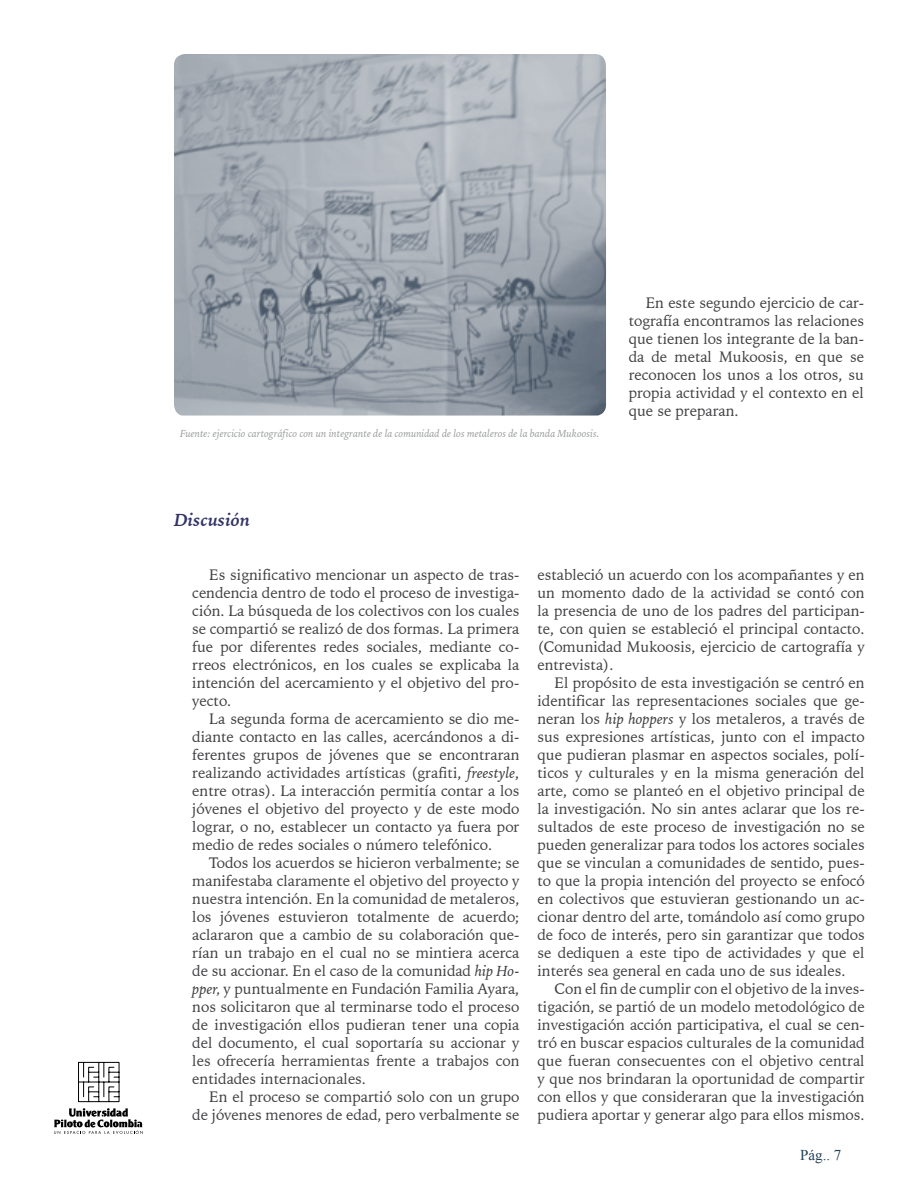
<style>
.page{position:relative;width:918px;height:1188px;background:#fff}
.page>*{position:absolute;margin:0;border:0;box-sizing:border-box;transform-origin:0 0}
.t1{font:italic 700 18px "Iowan Old Style BT";color:#336}
.t2{font:15px/18px "Iowan Old Style BT";color:#3e3d40;text-align:justify}
.t3{font:15px "Times New Roman";color:#244255}
.t4{font:italic 10.5px "Iowan Old Style BT";color:#9c9e9f}
.s1{font-style:italic}
</style>
<div class="page">
<svg style="left:78px;top:1061px;width:41px;height:42px"></svg>
<svg style="left:78px;top:1062px;width:42px;height:40px"></svg>
<svg style="left:54px;top:1108px;width:89px;height:26px"></svg>
<img style="left:174px;top:54px;width:432px;height:362px">
<p class="t4" style="left:180px;top:427px;width:421px">Fuente: ejercicio cartográfico con un integrante de la comunidad de los metaleros de la banda Mukoosis.</p>
<p class="t1" style="left:174px;top:509px;width:77px">Discusión</p>
<p class="t2" style="left:629px;top:294px;width:237px;text-indent:17px">En este segundo ejercicio de car&shy;tografía encontramos las relaciones que tienen los integrante de la ban&shy;da de metal Mukoosis, en que se reconocen los unos a los otros, su propia actividad y el contexto en el que se preparan.</p>
<p class="t2" style="left:192px;top:565px;width:329px;text-indent:17px">Es significativo mencionar un aspecto de tras&shy;cendencia dentro de todo el proceso de investiga&shy;ción. La búsqueda de los colectivos con los cuales se compartió se realizó de dos formas. La primera fue por diferentes redes sociales, mediante co&shy;rreos electrónicos, en los cuales se explicaba la intención del acercamiento y el objetivo del pro&shy;yecto.</p>
<p class="t2" style="left:192px;top:709px;width:329px;text-indent:17px">La segunda forma de acercamiento se dio me&shy;diante contacto en las calles, acercándonos a di&shy;ferentes grupos de jóvenes que se encontraran realizando actividades artísticas (grafiti, <span class="s1">freestyle</span>, entre otras). La interacción permitía contar a los jóvenes el objetivo del proyecto y de este modo lograr, o no, establecer un contacto ya fuera por medio de redes sociales o número telefónico.</p>
<p class="t2" style="left:192px;top:853px;width:329px;text-indent:17px">Todos los acuerdos se hicieron verbalmente; se manifestaba claramente el objetivo del proyecto y nuestra intención. En la comunidad de metaleros, los jóvenes estuvieron totalmente de acuerdo; aclararon que a cambio de su colaboración que&shy;rían un trabajo en el cual no se mintiera acerca de su accionar. En el caso de la comunidad <span class="s1">hip Ho&shy;pper,</span> y puntualmente en Fundación Familia Ayara, nos solicitaron que al terminarse todo el proceso de investigación ellos pudieran tener una copia del documento, el cual soportaría su accionar y les ofrecería herramientas frente a trabajos con entidades internacionales.</p>
<p class="t2" style="left:192px;top:1087px;width:329px;text-align:right">En el proceso se compartió solo con un grupo de jóvenes menores de edad, pero verbalmente se</p>
<p class="t2" style="left:537px;top:565px;width:329px">estableció un acuerdo con los acompañantes y en un momento dado de la actividad se contó con la presencia de uno de los padres del participan&shy;te, con quien se estableció el principal contacto. (Comunidad Mukoosis, ejercicio de cartografía y entrevista).</p>
<p class="t2" style="left:537px;top:673px;width:329px;text-indent:17px">El propósito de esta investigación se centró en identificar las representaciones sociales que ge&shy;neran los <span class="s1">hip hoppers</span> y los metaleros, a través de sus expresiones artísticas, junto con el impacto que pudieran plasmar en aspectos sociales, polí&shy;ticos y culturales y en la misma generación del arte, como se planteó en el objetivo principal de la investigación. No sin antes aclarar que los re&shy;sultados de este proceso de investigación no se pueden generalizar para todos los actores sociales que se vinculan a comunidades de sentido, pues&shy;to que la propia intención del proyecto se enfocó en colectivos que estuvieran gestionando un ac&shy;cionar dentro del arte, tomándolo así como grupo de foco de interés, pero sin garantizar que todos se dediquen a este tipo de actividades y que el interés sea general en cada uno de sus ideales.</p>
<p class="t2" style="left:537px;top:979px;width:329px;text-indent:17px">Con el fin de cumplir con el objetivo de la inves&shy;tigación, se partió de un modelo metodológico de investigación acción participativa, el cual se cen&shy;tró en buscar espacios culturales de la comunidad que fueran consecuentes con el objetivo central y que nos brindaran la oportunidad de compartir con ellos y que consideraran que la investigación pudiera aportar y generar algo para ellos mismos.</p>
<p class="t3" style="left:800px;top:1145px;width:43px">Pág.. 7</p>
</div>
